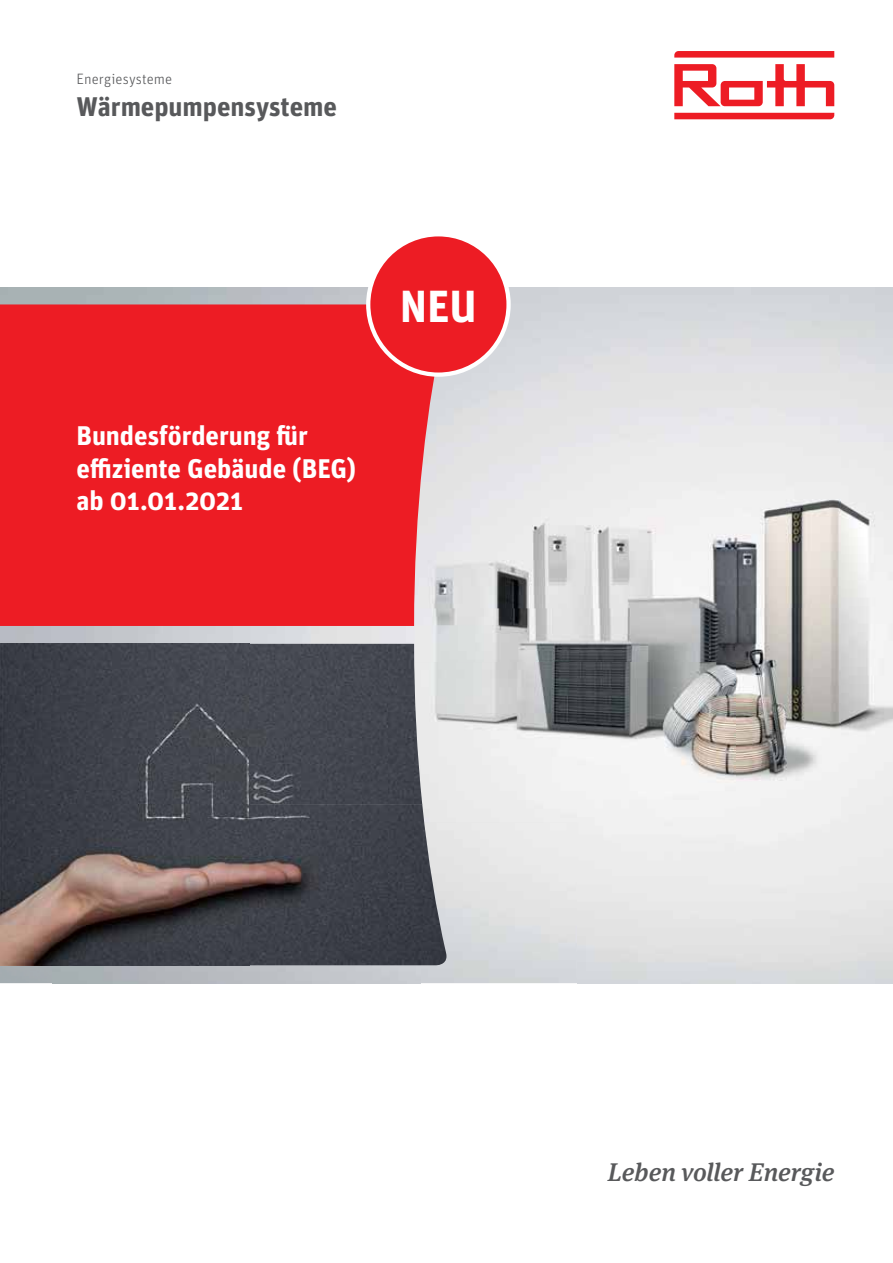
<style>
.page{position:relative;width:893px;height:1263px;background:#fff}
.page>*{position:absolute;margin:0;border:0;box-sizing:border-box;transform-origin:0 0}
.t1{font:700 45px "Unit OT";color:#fff}
.t2{font:700 27px/32.4px "Unit OT";color:#fff}
.t3{font:700 27px "Unit OT";letter-spacing:-.005em;color:#58595b}
.t4{font:italic 500 25.5px "Meta Serif Pro";color:#58595b}
.t5{font:300 15px "Unit OT";letter-spacing:.005em;color:#58595b}
</style>
<div class="page">
<svg style="left:674px;top:113px;width:160px;height:6px"></svg>
<svg style="left:674px;top:51px;width:160px;height:7px"></svg>
<svg style="left:674px;top:64px;width:160px;height:42px"></svg>
<img style="left:0;top:287px;width:840px;height:321px">
<img style="left:840px;top:287px;width:53px;height:696px">
<img style="left:0;top:608px;width:735px;height:54px">
<img style="left:735px;top:608px;width:106px;height:375px">
<img style="left:0;top:965px;width:420px;height:18px">
<img style="left:422px;top:662px;width:156px;height:160px">
<img style="left:578px;top:662px;width:158px;height:321px">
<img style="left:0;top:644px;width:422px;height:160px">
<img style="left:0;top:804px;width:446px;height:161px">
<div style="left:0;top:304px;width:449px;height:322px;background:#ed1c24"></div>
<svg style="left:366px;top:232px;width:145px;height:145px"></svg>
<div style="left:370px;top:236px;width:136px;height:136px;background:#ed1c24;border-radius:50%"></div>
<p class="t5" style="left:77px;top:73px;width:97px">Energiesysteme</p>
<p class="t3" style="left:77px;top:97px;width:262px">Wärmepumpensysteme</p>
<p class="t2" style="left:77px;top:423px;width:281px">Bundesförderung für effiziente Gebäude (BEG) ab 01.01.2021</p>
<h1 class="t1" style="left:400px;top:290px;width:79px">NEU</h1>
<p class="t4" style="left:608px;top:1157px;width:228px">Leben voller Energie</p>
</div>
